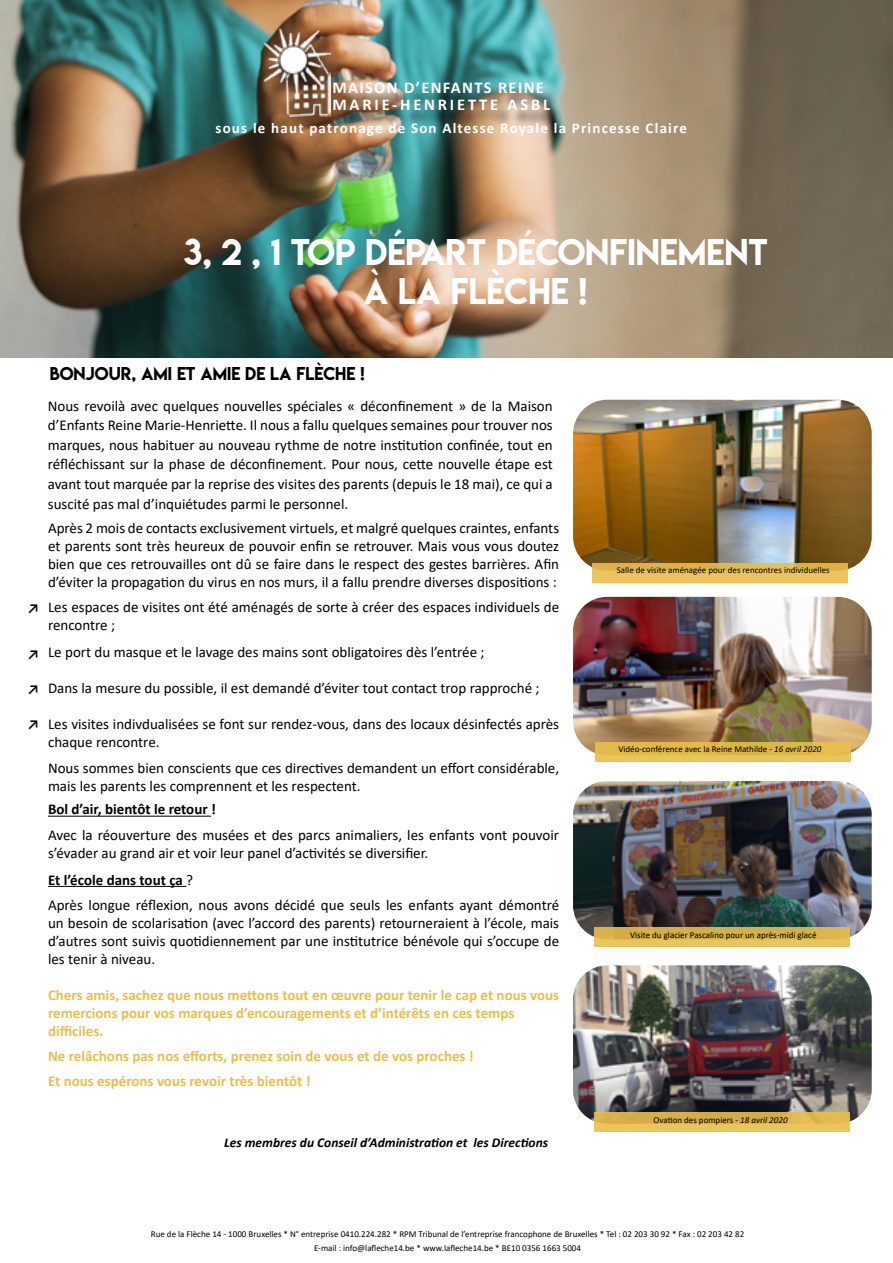
<style>
.page{position:relative;width:893px;height:1263px;background:#fff}
.page>*{position:absolute;margin:0;border:0;box-sizing:border-box;transform-origin:0 0}
.t1{font:33px "Lemon Milk";color:#fff}
.t2{font:700 16.5px/16.5px "Calibri";letter-spacing:.125em;color:#fff}
.t3{font:16.5px "Lemon Milk";color:#000}
.t4{font:15px/18px "Calibri";color:#000}
.t5{font:700 15px/18px "Calibri";color:#e9bf49}
.t6{font:700 15px "Calibri";letter-spacing:.08em;color:#fff}
.t7{font:700 15px "Calibri";color:#000}
.t8{font:italic 700 13.5px "Calibri";color:#000}
.t9{font:700 13.5px "Calibri";color:#000}
.t10{font:9px "Calibri";color:#000}
.s1{font-weight:400}
.s2{font-style:italic}
</style>
<div class="page">
<img style="left:0;top:0;width:893px;height:357px">
<img style="left:573px;top:400px;width:299px;height:169px">
<img style="left:573px;top:597px;width:299px;height:156px">
<img style="left:573px;top:781px;width:299px;height:156px">
<img style="left:573px;top:965px;width:299px;height:157px">
<div style="left:267px;top:33px;width:79px;height:101px;background:#000;opacity:.75"></div>
<img style="left:261px;top:29px;width:69px;height:87px">
<div style="left:335px;top:86px;width:234px;height:42px;background:#000;opacity:.75"></div>
<svg style="left:594px;top:1113px;width:256px;height:19px;background:#e0ba50"></svg>
<svg style="left:594px;top:928px;width:256px;height:19px;background:#deb94f"></svg>
<svg style="left:592px;top:563px;width:256px;height:19px;background:#e5be53"></svg>
<div style="left:595px;top:742px;width:256px;height:20px;background:linear-gradient(to right,#e5bc4f,#e4bd4f)"></div>
<hr style="left:48px;top:816px;width:163px;height:1px;background:#000">
<hr style="left:48px;top:886px;width:138px;height:1px;background:#000">
<p class="t2" style="left:332px;top:79px;width:219px">MAISON D’ENFANTS REINE<br>MARIE-HENRIETTE ASBL</p>
<p class="t6" style="left:216px;top:117px;width:473px">sous le haut patronage de Son Altesse Royale la Princesse Claire</p>
<p class="t1" style="left:184px;top:228px;width:586px">3, 2 , 1 TOP DÉPART DÉCONFINEMENT</p>
<p class="t1" style="left:364px;top:268px;width:226px">À LA FLÈCHE !</p>
<p class="t9" style="left:24px;top:614px;width:13px;rotate:-90deg">↘</p>
<p class="t9" style="left:24px;top:660px;width:13px;rotate:-90deg">↘</p>
<p class="t9" style="left:24px;top:695px;width:13px;rotate:-90deg">↘</p>
<p class="t9" style="left:24px;top:730px;width:13px;rotate:-90deg">↘</p>
<p class="t3" style="left:50px;top:361px;width:317px">BONJOUR, AMI ET AMIE DE LA FLÈCHE !</p>
<p class="t4" style="left:48px;top:396px;width:506px;line-height:19.5px;text-align:justify">Nous revoilà avec quelques nouvelles spéciales « déconfinement » de la Maison d’Enfants Reine Marie-Henriette. Il nous a fallu quelques semaines pour trouver nos marques, nous habituer au nouveau rythme de notre institution confinée, tout en réfléchissant sur la phase de déconfinement. Pour nous, cette nouvelle étape est avant tout marquée par la reprise des visites des parents (depuis le 18 mai), ce qui a suscité pas mal d’inquiétudes parmi le personnel.</p>
<p class="t4" style="left:48px;top:519px;width:513px;text-align:justify">Après 2 mois de contacts exclusivement virtuels, et malgré quelques craintes, enfants et parents sont très heureux de pouvoir enfin se retrouver. Mais vous vous doutez bien que ces retrouvailles ont dû se faire dans le respect des gestes barrières. Afin d’éviter la propagation du virus en nos murs, il a fallu prendre diverses dispositions :</p>
<p class="t4" style="left:48px;top:598px;width:513px">Les espaces de visites ont été aménagés de sorte à créer des espaces individuels de rencontre ;</p>
<p class="t4" style="left:48px;top:643px;width:438px">Le port du masque et le lavage des mains sont obligatoires dès l’entrée ;</p>
<p class="t4" style="left:48px;top:679px;width:493px">Dans la mesure du possible, il est demandé d’éviter tout contact trop rapproché ;</p>
<p class="t4" style="left:48px;top:715px;width:513px">Les visites indivdualisées se font sur rendez-vous, dans des locaux désinfectés après chaque rencontre.</p>
<p class="t4" style="left:48px;top:758px;width:513px">Nous sommes bien conscients que ces directives demandent un effort considérable, mais les parents les comprennent et les respectent.</p>
<p class="t7" style="left:48px;top:799px;width:170px">Bol d’air, bientôt le retour !</p>
<p class="t4" style="left:48px;top:825px;width:513px">Avec la réouverture des musées et des parcs animaliers, les enfants vont pouvoir s’évader au grand air et voir leur panel d’activités se diversifier.</p>
<p class="t7" style="left:48px;top:869px;width:147px">Et l’école dans tout ça <span class="s1">?</span></p>
<p class="t4" style="left:48px;top:895px;width:513px;text-align:justify">Après longue réflexion, nous avons décidé que seuls les enfants ayant démontré un besoin de scolarisation (avec l’accord des parents) retourneraient à l’école, mais d’autres sont suivis quotidiennement par une institutrice bénévole qui s’occupe de les tenir à niveau.</p>
<p class="t5" style="left:48px;top:986px;width:513px">Chers amis, sachez que nous mettons tout en œuvre pour tenir le cap et nous vous remercions pour vos marques d’encouragements et d’intérêts en ces temps</p>
<p class="t5" style="left:48px;top:1022px;width:57px">difficiles.</p>
<p class="t5" style="left:48px;top:1047px;width:427px">Ne relâchons pas nos efforts, prenez soin de vous et de vos proches !</p>
<p class="t5" style="left:48px;top:1072px;width:264px">Et nous espérons vous revoir très bientôt !</p>
<p class="t8" style="left:224px;top:1132px;width:326px">Les membres du Conseil d’Administration et les Directions</p>
<p class="t10" style="left:617px;top:564px;width:214px">Salle de visite aménagée pour des rencontres individuelles</p>
<p class="t10" style="left:618px;top:743px;width:205px">Vidéo-conférence avec la Reine Mathilde - <span class="s2">16 avril 2020</span></p>
<p class="t10" style="left:630px;top:928px;width:188px">Visite du glacier Pascalino pour un après-midi glacé</p>
<p class="t10" style="left:654px;top:1113px;width:135px">Ovation des pompiers - <span class="s2">18 avril 2020</span></p>
<p class="t10" style="left:151px;top:1228px;width:595px">Rue de la Flèche 14 - 1000 Bruxelles * N° entreprise 0410.224.282 * RPM Tribunal de l’entreprise francophone de Bruxelles * Tel : 02 203 30 92 * Fax : 02 203 42 82</p>
<p class="t10" style="left:314px;top:1242px;width:269px">E-mail : info@lafleche14.be * www.lafleche14.be * BE10 0356 1663 5004</p>
</div>
